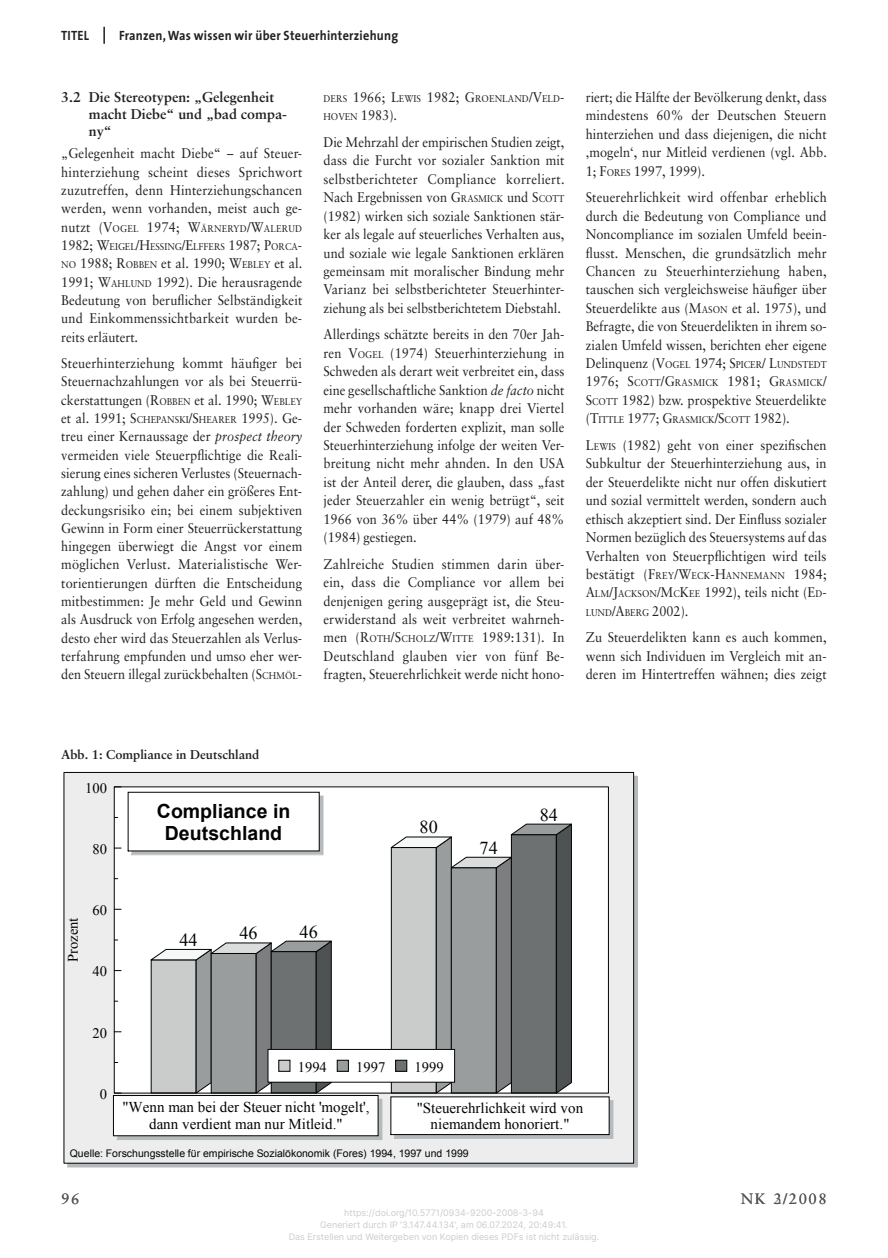
<style>
.page{position:relative;width:888px;height:1258px;background:#fff}
.page>*{position:absolute;margin:0;border:0;box-sizing:border-box;transform-origin:0 0}
.t1{font:700 19.5px/22.2px "Arial";color:#020404;text-align:center}
.t2{font:18.15px "Times New Roman";color:#020404}
.t3{font:15px/16.8px "Times New Roman";letter-spacing:.005em;color:#020404;text-align:center}
.t4{font:15px "Sabon";letter-spacing:.1em;color:#57585a}
.t5{font:14.55px "Times New Roman";color:#020404}
.t6{font:700 14.25px/16.8px "Sabon";color:#231f20}
.t7{font:14.1px/18.5px "Sabon";letter-spacing:.005em;color:#231f20;text-align:justify;scale:.91 1}
.t8{font:700 13.5px "The Sans";letter-spacing:.02em;color:#231f20;scale:.91 1}
.t9{font:700 12.9px "Sabon";color:#231f20}
.t10{font:10.5px "Arial";color:#020404}
.t11{font:9.75px/18.3px "Sabon";letter-spacing:.015em;color:#231f20;scale:.91 1}
.t12{font:9px/12px "Inter";color:#ccc;text-align:center}
.s1{font-size:14.1px}
.s2{font-size:9.75px}
.s3{font-style:italic}
</style>
<div class="page">
<svg style="left:103px;top:27px;width:2px;height:17px"></svg>
<div style="left:64px;top:772px;width:570px;height:391px;background:#ecedec"></div>
<div style="left:114px;top:787px;width:494px;height:306px;background:#fff"></div>
<svg style="left:150px;top:940px;width:183px;height:154px;background:#939596"></svg>
<svg style="left:390px;top:823px;width:183px;height:271px;background:#929495"></svg>
<div style="left:114px;top:786px;width:495px;height:307px;border:1px solid #020404"></div>
<div style="left:268px;top:1049px;width:187px;height:33px;background:#fff"></div>
<div style="left:268px;top:1049px;width:187px;height:33px;border:1px solid #020404"></div>
<div style="left:279px;top:1060px;width:11px;height:11px;background:#cacccc"></div>
<div style="left:278px;top:1060px;width:12px;height:11px;border:1px solid #020404"></div>
<div style="left:337px;top:1060px;width:11px;height:11px;background:#9a9d9e"></div>
<div style="left:337px;top:1060px;width:12px;height:11px;border:1px solid #020404"></div>
<div style="left:396px;top:1060px;width:11px;height:11px;background:#6e7172"></div>
<div style="left:395px;top:1060px;width:12px;height:11px;border:1px solid #020404"></div>
<svg style="left:397px;top:1102px;width:214px;height:34px"></svg>
<div style="left:395px;top:1100px;width:218px;height:38px;border:1px solid #b7babc"></div>
<div style="left:391px;top:1097px;width:218px;height:37px;background:#fff"></div>
<svg style="left:119px;top:1101px;width:261px;height:36px"></svg>
<div style="left:117px;top:1099px;width:265px;height:40px;border:1px solid #b7babc"></div>
<div style="left:114px;top:1096px;width:264px;height:39px;background:#fff"></div>
<div style="left:113px;top:1095px;width:265px;height:41px;border:1px solid #020404"></div>
<div style="left:132px;top:796px;width:191px;height:58px;background:linear-gradient(to right,#b7babc,#b7babc)"></div>
<div style="left:132px;top:796px;width:191px;height:59px;border:1px solid #b7babc"></div>
<div style="left:128px;top:793px;width:191px;height:57px;background:#fff"></div>
<div style="left:128px;top:792px;width:191px;height:59px;border:1px solid #020404"></div>
<p class="t8" style="left:61px;top:27px;width:32px">TITEL</p>
<p class="t8" style="left:119px;top:27px;width:308px">Franzen, Was wissen wir über Steuerhinterziehung</p>
<p class="t6" style="left:89px;top:88px;width:199px;text-indent:-28px">3.2 Die Stereotypen: „Gelegenheit macht Diebe“ und „bad compa&shy;ny“</p>
<p class="t7" style="left:61px;top:144px;width:266px">„Gelegenheit macht Diebe“ – auf Steuer&shy;hinterziehung scheint dieses Sprichwort zu-zutreffen, denn Hinter-ziehungs-chancen werden, wenn vorhanden, meist auch ge-</p>
<p class="t11" style="left:61px;top:219px;width:266px"><span class="s1">nutzt (V</span>ogel <span class="s1">1974; W</span>ärneryd<span class="s1">/W</span>a-lerud<br><span class="s1">1982; W</span>eigel<span class="s1">/H</span>es-sing<span class="s1">/E</span>lffers <span class="s1">1987; P</span>orca<span class="s1">-</span></p>
<p class="t7" style="left:61px;top:254px;width:266px"><span class="s2">no</span> 1988; R<span class="s2">obben</span> et al. 1990; W<span class="s2">ebley</span> et al.<br>1991; W<span class="s2">ahlund</span> 1992). Die herausragende Bedeutung von beruflicher Selbständigkeit und Einkommenssicht-barkeit wurden be&shy;reits erläutert.</p>
<p class="t7" style="left:61px;top:354px;width:266px">Steuerhinterziehung kommt häufiger bei Steuernachzahlungen vor als bei Steuerrü&shy;ckerstattungen (R<span class="s2">obben</span> et al. 1990; W<span class="s2">ebley </span>et al. 1991; S<span class="s2">chepanski</span>/S<span class="s2">hearer</span> 1995). Ge&shy;treu einer Kernaussage der <span class="s3">prospect theory </span>vermeiden viele Steuerpflichtige die Reali&shy;sierung eines sicheren Verlustes (Steuernach&shy;zahlung) und gehen daher ein größeres Ent&shy;deckungsrisiko ein; bei einem subjektiven Gewinn in Form einer Steuerrückerstattung hingegen überwiegt die Angst vor einem möglichen Verlust. Materialistische Wer&shy;torientierungen dürften die Entscheidung mitbestimmen: Je mehr Geld und Gewinn als Ausdruck von Erfolg angesehen werden, desto eher wird das Steuer-zahlen als Verlus&shy;terfahrung empfunden und um-so eher wer&shy;den Steuern illegal zurückbehalten (S<span class="s2">chmöl</span>-</p>
<p class="t11" style="left:323px;top:89px;width:266px">ders <span class="s1">1966; L</span>ewis <span class="s1">1982; G</span>roen-land<span class="s1">/V</span>eld<span class="s1">-</span></p>
<p class="t7" style="left:323px;top:102px;width:266px;line-height:26.7px"><span class="s2">hoven</span> 1983).<br>Die Mehrzahl der empirischen Studien zeigt,</p>
<p class="t7" style="left:323px;top:151px;width:266px">dass die Furcht vor sozialer Sanktion mit selbstberichteter Compliance korreliert.<br>Nach Ergebnissen von G<span class="s2">ras-mick</span> und S<span class="s2">cott </span>(1982) wirken sich soziale Sanktionen stär&shy;ker als legale auf steuerliches Verhalten aus, und soziale wie legale Sanktionen erklären gemein-sam mit mo-ralischer Bindung mehr Varianz bei selbstberichteter Steuerhinter&shy;ziehung als bei selbst-be-rich-te-tem Diebstahl.</p>
<p class="t7" style="left:323px;top:325px;width:266px">Allerdings schätzte bereits in den 70er Jah&shy;ren V<span class="s2">ogel</span> (1974) Steuerhinterziehung in Schweden als derart weit verbreitet ein, dass eine gesellschaftliche Sanktion <span class="s3">de facto</span> nicht mehr vorhanden wäre; knapp drei Viertel der Schweden forderten explizit, man solle Steuerhinterziehung infolge der weiten Ver&shy;breitung nicht mehr ahnden. In den USA ist der Anteil derer, die glauben, dass „fast jeder Steuerzahler ein wenig betrügt“, seit 1966 von 36% über 44% (1979) auf 48% (1984) gestiegen.</p>
<p class="t7" style="left:323px;top:554px;width:266px">Zahlreiche Studien stimmen darin über&shy;ein, dass die Compliance vor allem bei den-jenigen gering ausgeprägt ist, die Steu&shy;erwiderstand als weit verbreitet wahrneh&shy;men (R<span class="s2">oth</span>/S<span class="s2">cholz</span>/W<span class="s2">itte</span> 1989:131). In Deutschland glauben vier von fünf Be&shy;fragten, Steuerehrlichkeit werde nicht hono-</p>
<p class="t7" style="left:586px;top:88px;width:266px">riert; die Hälfte der Bevölkerung denkt, dass mindestens 60% der Deutschen Steuern hinterziehen und dass diejenigen, die nicht ‚mogeln‘, nur Mitleid verdienen (vgl. Abb.<br>1; F<span class="s2">ores</span> 1997, 1999).</p>
<p class="t7" style="left:586px;top:188px;width:266px">Steuerehrlichkeit wird offenbar erheblich durch die Bedeutung von Compliance und Noncompliance im sozialen Umfeld beein&shy;flusst. Menschen, die grundsätzlich mehr Chancen zu Steuerhinterziehung haben, tauschen sich vergleichsweise häufiger über Steuerdelikte aus (M<span class="s2">ason</span> et al. 1975), und Befragte, die von Steuerdelikten in ihrem so&shy;zialen Umfeld wissen, berichten eher eigene Delinquenz (V<span class="s2">ogel</span> 1974; S<span class="s2">picer</span>/ L<span class="s2">und--stedt</span></p>
<p class="t11" style="left:586px;top:374px;width:266px"><span class="s1">1976; S</span>cott<span class="s1">/G</span>rasmick <span class="s1">1981; G</span>rasmick<span class="s1">/</span></p>
<p class="t7" style="left:586px;top:391px;width:266px">S<span class="s2">cott</span> 1982) bzw. prospektive Steuerdelikte (T<span class="s2">ittle</span> 1977; G<span class="s2">rasmick</span>/S<span class="s2">cott</span> 1982).</p>
<p class="t7" style="left:586px;top:436px;width:266px">L<span class="s2">ewis</span> (1982) geht von einer spezifischen Subkultur der Steuerhinterziehung aus, in der Steuerdelikte nicht nur offen diskutiert und sozial vermittelt werden, sondern auch ethisch akzeptiert sind. Der Einfluss sozialer Normen bezüglich des Steuersystems auf das Ver-halten von Steuerpflichtigen wird teils bestätigt (F<span class="s2">rey</span>/W<span class="s2">eck</span>-H<span class="s2">an-nemann</span> 1984; A<span class="s2">lm</span>/J<span class="s2">acks on</span>/M<span class="s2">c-</span>K<span class="s2">ee</span> 1992), teils nicht (E<span class="s2">d</span>-</p>
<p class="t11" style="left:586px;top:603px;width:114px">lund<span class="s1">/A</span>berg <span class="s1">2002).</span></p>
<p class="t7" style="left:586px;top:628px;width:266px">Zu Steuerdelikten kann es auch kommen, wenn sich Individuen im Vergleich mit an&shy;deren im Hintertreffen wähnen; dies zeigt</p>
<p class="t9" style="left:61px;top:747px;width:200px">Abb. 1: Compliance in Deutschland</p>
<p class="t5" style="left:85px;top:778px;width:23px">100</p>
<p class="t5" style="left:92px;top:839px;width:16px">80</p>
<h1 class="t1" style="left:157px;top:800px;width:135px">Compliance in<br>Deutschland</h1>
<p class="t5" style="left:63px;top:962px;width:46px;rotate:-90deg">Prozent</p>
<p class="t5" style="left:92px;top:900px;width:16px">60</p>
<p class="t5" style="left:92px;top:962px;width:16px">40</p>
<p class="t5" style="left:92px;top:1023px;width:16px">20</p>
<p class="t2" style="left:180px;top:927px;width:20px">44</p>
<p class="t2" style="left:240px;top:921px;width:20px">46</p>
<p class="t2" style="left:300px;top:919px;width:20px">46</p>
<p class="t2" style="left:420px;top:815px;width:20px">80</p>
<p class="t2" style="left:480px;top:835px;width:20px">74</p>
<p class="t2" style="left:540px;top:802px;width:20px">84</p>
<p class="t5" style="left:298px;top:1057px;width:31px">1994</p>
<p class="t5" style="left:356px;top:1057px;width:31px">1997</p>
<p class="t5" style="left:415px;top:1057px;width:31px">1999</p>
<p class="t3" style="left:417px;top:1099px;width:168px">"Steuerehrlichkeit wird von niemandem honoriert."</p>
<p class="t5" style="left:100px;top:1084px;width:9px">0</p>
<p class="t3" style="left:122px;top:1099px;width:249px">"Wenn man bei der Steuer nicht 'mogelt', dann verdient man nur Mitleid."</p>
<p class="t10" style="left:70px;top:1147px;width:400px">Quelle: Forschungsstelle für empirische Sozialökonomik (Fores) 1994, 1997 und 1999</p>
<p class="t4" style="left:741px;top:1190px;width:87px">NK 2/2008</p>
<p class="t4" style="left:61px;top:1190px;width:20px">96</p>
<p class="t4" style="left:773px;top:1190px;width:10px">3</p>
<p class="t12" style="left:289px;top:1207px;width:312px">https://doi.org/10.5771/0934-9200-2008-3-94<br>Generiert durch IP '3.147.44.134', am 06.07.2024, 20:49:41.<br>Das Erstellen und Weitergeben von Kopien dieses PDFs ist nicht zulässig.</p>
</div>
